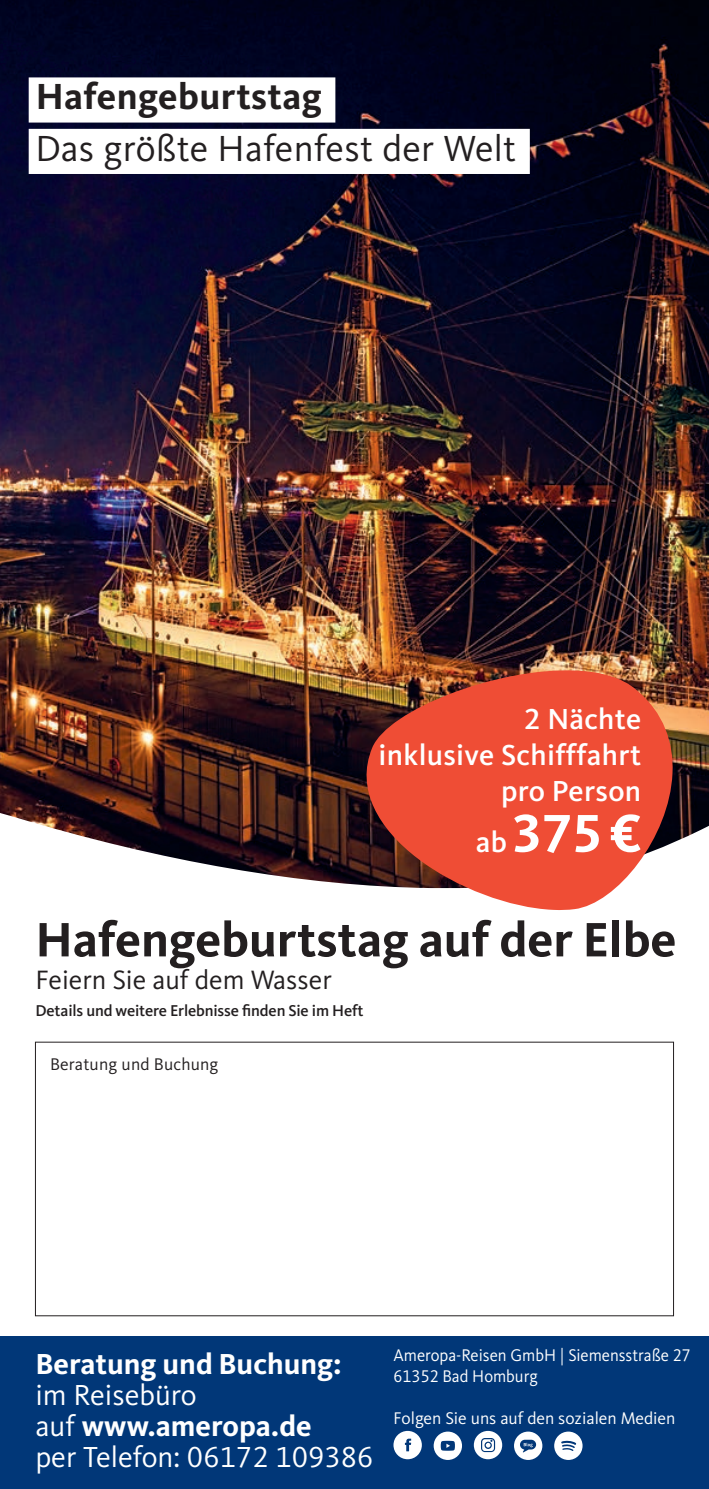
<style>
.page{position:relative;width:709px;height:1489px;background:#fff}
.page>*{position:absolute;margin:0;border:0;box-sizing:border-box;transform-origin:0 0}
.t1{font:700 55px "Kievit Pro";color:#fff}
.t2{font:700 50px "Kievit Pro";color:#231f20}
.t3{font:37.5px "Kievit Pro";letter-spacing:.01em;color:#231f20}
.t4{font:700 37.5px "Kievit Pro";letter-spacing:.01em;color:#231f20}
.t5{font:30px/31.2px "Kievit Pro";color:#fff}
.t6{font:500 30px/36px "Kievit Pro";letter-spacing:.01em;color:#fff;text-align:right}
.t7{font:700 30px "Kievit Pro";color:#fff}
.t8{font:27.5px "Kievit Pro";color:#231f20}
.t9{font:17.5px/21px "Kievit Pro";color:#fff;scale:.95 1}
.t10{font:17.5px "Kievit Pro";letter-spacing:.01em;color:#231f20}
.t11{font:500 16.25px "Kievit Pro";letter-spacing:-.01em;color:#231f20}
.s1{font-weight:500;font-size:30px}
.s2{font-weight:700}
</style>
<div class="page">
<div style="left:35px;top:1041px;width:639px;height:274px;border:1px solid #231f20"></div>
<img style="left:0;top:0;width:709px;height:886px">
<svg style="left:366px;top:670px;width:306px;height:240px;background:#d75641"></svg>
<div style="left:0;top:1336px;width:709px;height:152px;background:#013778"></div>
<svg style="left:393px;top:1430px;width:29px;height:28px"></svg>
<svg style="left:433px;top:1431px;width:29px;height:28px"></svg>
<svg style="left:474px;top:1430px;width:28px;height:28px"></svg>
<svg style="left:514px;top:1431px;width:28px;height:28px"></svg>
<svg style="left:554px;top:1431px;width:28px;height:28px"></svg>
<div style="left:29px;top:77px;width:306px;height:46px;background:#fff"></div>
<div style="left:29px;top:129px;width:501px;height:45px;background:#fff"></div>
<h3 class="t4" style="left:36px;top:74px;width:287px">Hafengeburtstag</h3>
<h3 class="t3" style="left:35px;top:126px;width:482px">Das größte Hafenfest der Welt</h3>
<h3 class="t6" style="left:378px;top:701px;width:264px">2 Nächte<br>inklusive Schifffahrt pro Person</h3>
<h1 class="t1" style="left:475px;top:800px;width:167px"><span class="s1">ab</span> 375 €</h1>
<h2 class="t2" style="left:35px;top:909px;width:642px">Hafengeburtstag auf der Elbe</h2>
<h3 class="t8" style="left:35px;top:963px;width:298px">Feiern Sie auf dem Wasser</h3>
<p class="t11" style="left:35px;top:1000px;width:329px">Details und weitere Erlebnisse nden Sie im Heft</p>
<p class="t10" style="left:50px;top:1053px;width:170px">Beratung und Buchung</p>
<h3 class="t7" style="left:35px;top:1345px;width:308px">Beratung und Buchung:</h3>
<h3 class="t5" style="left:35px;top:1378px;width:340px">im Reisebüro<br>auf <span class="s2">www.ameropa.de<br></span>per Telefon: 06172 109386</h3>
<p class="t9" style="left:393px;top:1344px;width:314px">Ameropa-Reisen GmbH | Siemensstraße 27<br>61352 Bad Homburg</p>
<p class="t9" style="left:393px;top:1407px;width:298px">Folgen Sie uns auf den sozialen Medien</p>
</div>
